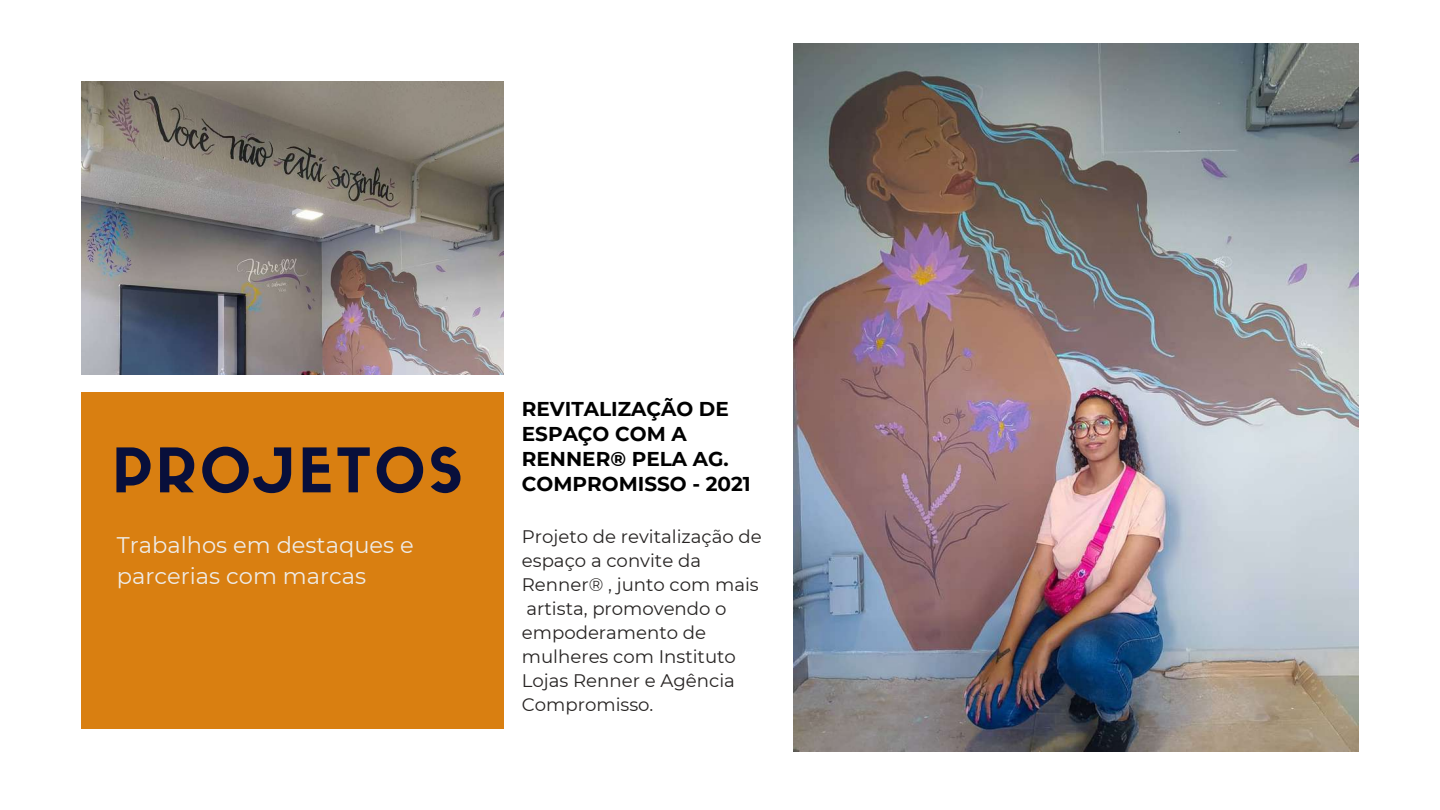
<style>
.page{position:relative;width:1440px;height:810px;background:#fff}
.page>*{position:absolute;margin:0;border:0;box-sizing:border-box;transform-origin:0 0}
.t1{font:60.3px "Sifonn Basic";letter-spacing:.055em;color:#080f3b}
.t2{font:22.6px/31.5px "Montserrat";color:#efece7}
.t3{font:700 20px/24.8px "Montserrat";color:#000}
.t4{font:18.1px/24px "Montserrat";color:#272423}
</style>
<div class="page">
<img style="left:81px;top:81px;width:422px;height:293px">
<div style="left:81px;top:393px;width:422px;height:336px;background:#d97f11"></div>
<img style="left:793px;top:44px;width:566px;height:707px">
<h1 class="t1" style="left:112px;top:447px;width:352px">PROJETOS</h1>
<p class="t2" style="left:117px;top:529px;width:299px">Trabalhos em destaques e parcerias com marcas</p>
<p class="t3" style="left:522px;top:397px;width:230px">REVITALIZAÇÃO DE<br>ESPAÇO COM A<br>RENNER® PELA AG.<br>COMPROMISSO - 2021</p>
<p class="t4" style="left:522px;top:525px;width:241px">Projeto de revitalização de espaço a convite da<br>Renner® , junto com mais artista, promovendo o empoderamento de mulheres com Instituto<br>Lojas Renner e Agência<br>Compromisso.</p>
</div>
